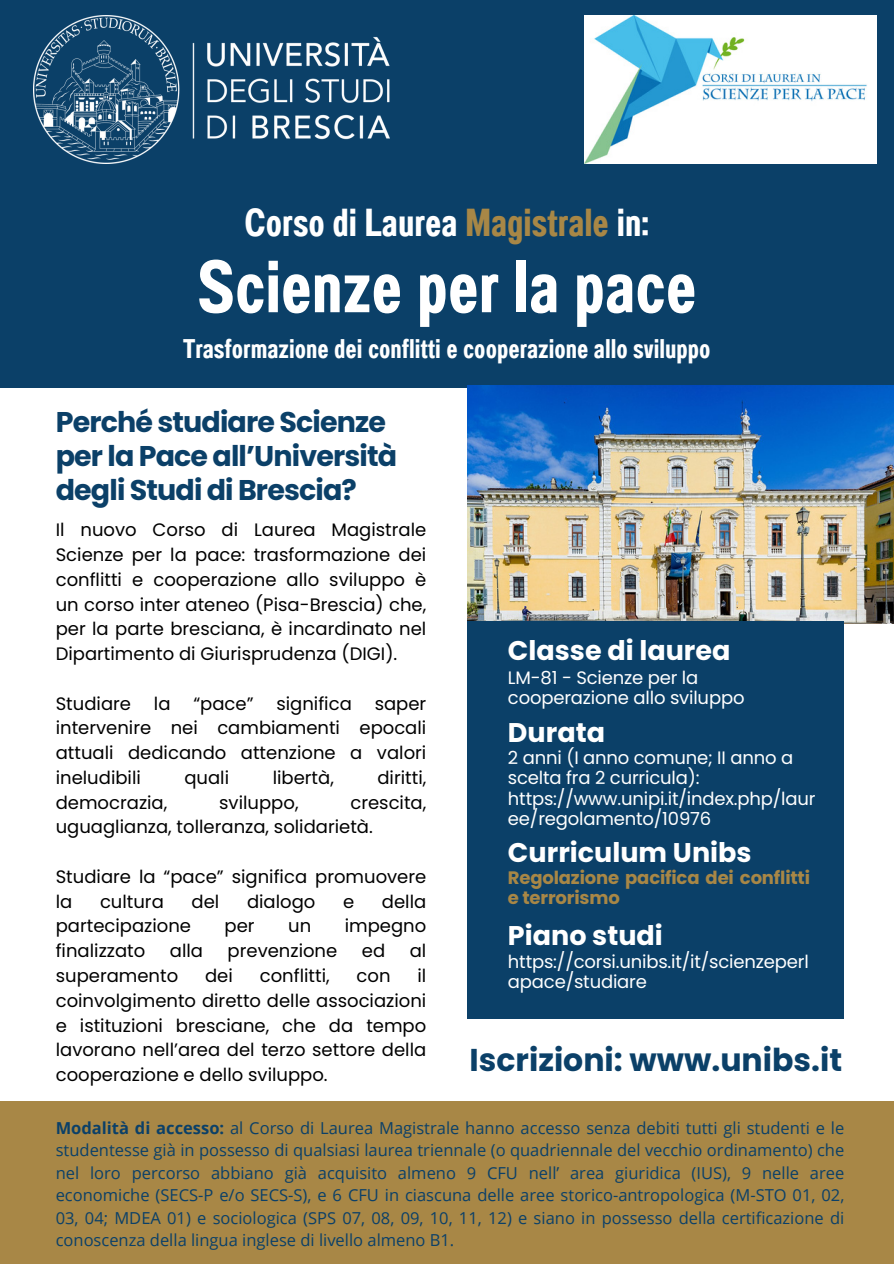
<style>
.page{position:relative;width:894px;height:1264px;background:#fff}
.page>*{position:absolute;margin:0;border:0;box-sizing:border-box;transform-origin:0 0}
.t1{font:73.5px "Anantason Bold Wd 50";color:#fff}
.t2{font:39px "Anantason Bold Wd 50";color:#fff}
.t3{font:700 31.5px "Poppins";color:#0b4068}
.t4{font:700 28.5px/33.8px "Poppins";letter-spacing:-.03em;color:#0b4068}
.t5{font:27px "Anantason Bold Wd 50";color:#fff}
.t6{font:700 27px "Poppins";color:#fff}
.t7{font:18px/24.8px "Poppins";color:#000;text-align:justify}
.t8{font:18px/20.2px "Poppins";letter-spacing:-.01em;color:#fff}
.t9{font:700 18px/20.2px "Poppins";letter-spacing:-.01em;color:#a88746}
.t10{font:16.5px/22.5px "Open Sans";color:#0b4068;text-align:justify}
.s1{color:#a88746}
.s2{font-weight:700}
</style>
<div class="page">
<div style="left:0;top:0;width:893px;height:388px;background:#0b4068"></div>
<div style="left:0;top:1100px;width:893px;height:163px;background:#a88746"></div>
<img style="left:467px;top:385px;width:426px;height:238px">
<div style="left:467px;top:621px;width:377px;height:397px;background:#0b4068"></div>
<img style="left:34px;top:16px;width:355px;height:147px">
<img style="left:584px;top:16px;width:292px;height:147px">
<p class="t2" style="left:244px;top:199px;width:406px">Corso di Laurea <span class="s1">Magistrale</span> in:</p>
<p class="t1" style="left:197px;top:244px;width:501px">Scienze per la pace</p>
<p class="t5" style="left:183px;top:333px;width:528px">Trasformazione dei conflitti e cooperazione allo sviluppo</p>
<h1 class="t4" style="left:56px;top:405px;width:343px">Perché studiare Scienze per la Pace all’Università degli Studi di Brescia?</h1>
<p class="t7" style="left:56px;top:517px;width:372px">Il nuovo Corso di Laurea Magistrale Scienze per la pace: trasformazione dei conflitti e cooperazione allo sviluppo è un corso inter ateneo (Pisa-Brescia) che, per la parte bresciana, è incardinato nel Dipartimento di Giurisprudenza (DIGI).</p>
<p class="t7" style="left:56px;top:691px;width:77px">Studiare</p>
<p class="t7" style="left:154px;top:691px;width:18px">la</p>
<p class="t7" style="left:193px;top:691px;width:62px">“pace”</p>
<p class="t7" style="left:276px;top:691px;width:77px">significa</p>
<p class="t7" style="left:56px;top:691px;width:372px;text-indent:319px">saper intervenire nei cambiamenti epocali attuali dedicando attenzione a valori ineludibili</p>
<p class="t7" style="left:184px;top:765px;width:46px">quali</p>
<p class="t7" style="left:272px;top:765px;width:63px">libertà,</p>
<p class="t7" style="left:377px;top:765px;width:50px">diritti,</p>
<p class="t7" style="left:56px;top:790px;width:113px">democrazia,</p>
<p class="t7" style="left:219px;top:790px;width:81px">sviluppo,</p>
<p class="t7" style="left:56px;top:790px;width:372px;text-indent:294px">crescita, uguaglianza, tolleranza, solidarietà.</p>
<h2 class="t7" style="left:56px;top:864px;width:372px">Studiare la “pace” significa promuovere la</h2>
<h2 class="t7" style="left:100px;top:889px;width:65px">cultura</h2>
<h2 class="t7" style="left:191px;top:889px;width:29px">del</h2>
<h2 class="t7" style="left:247px;top:889px;width:70px">dialogo</h2>
<h2 class="t7" style="left:343px;top:889px;width:13px">e</h2>
<h2 class="t7" style="left:382px;top:889px;width:46px">della</h2>
<h2 class="t7" style="left:56px;top:913px;width:137px">partecipazione</h2>
<h2 class="t7" style="left:224px;top:913px;width:32px">per</h2>
<h2 class="t7" style="left:288px;top:913px;width:25px">un</h2>
<h2 class="t7" style="left:344px;top:913px;width:83px">impegno</h2>
<h2 class="t7" style="left:56px;top:938px;width:91px">finalizzato</h2>
<h2 class="t7" style="left:170px;top:938px;width:35px">alla</h2>
<h2 class="t7" style="left:227px;top:938px;width:111px">prevenzione</h2>
<h2 class="t7" style="left:362px;top:938px;width:25px">ed</h2>
<h2 class="t7" style="left:409px;top:938px;width:18px">al</h2>
<h2 class="t7" style="left:56px;top:963px;width:124px">superamento</h2>
<h2 class="t7" style="left:205px;top:963px;width:29px">dei</h2>
<h2 class="t7" style="left:260px;top:963px;width:71px">conflitti,</h2>
<h2 class="t7" style="left:356px;top:963px;width:35px">con</h2>
<h2 class="t7" style="left:56px;top:963px;width:372px;text-indent:361px">il coinvolgimento diretto delle associazioni e istituzioni bresciane, che da tempo lavorano nell’area del terzo settore della cooperazione e dello sviluppo.</h2>
<h2 class="t6" style="left:508px;top:631px;width:224px">Classe di laurea</h2>
<p class="t8" style="left:508px;top:667px;width:238px">LM-81 - Scienze per la cooperazione allo sviluppo</p>
<h2 class="t6" style="left:508px;top:713px;width:99px">Durata</h2>
<p class="t8" style="left:508px;top:747px;width:309px">2 anni (I anno comune; II anno a scelta fra 2 curricula): https://www.unipi.it/index.php/laur ee/regolamento/10976</p>
<h2 class="t6" style="left:508px;top:834px;width:245px">Curriculum Unibs</h2>
<h3 class="t9" style="left:508px;top:867px;width:303px">Regolazione pacifica dei conflitti e terrorismo</h3>
<h2 class="t6" style="left:508px;top:916px;width:156px">Piano studi</h2>
<p class="t8" style="left:508px;top:951px;width:302px">https://corsi.unibs.it/it/scienzeperl apace/studiare</p>
<h1 class="t3" style="left:469px;top:1038px;width:374px">Iscrizioni: www.unibs.it</h1>
<p class="t10" style="left:56px;top:1116px;width:789px"><span class="s2">Modalità di accesso:</span> al Corso di Laurea Magistrale hanno accesso senza debiti tutti gli studenti e le studentesse già in possesso di qualsiasi laurea triennale (o quadriennale del vecchio ordinamento) che nel loro percorso abbiano già acquisito almeno 9 CFU nell’ area giuridica (IUS), 9 nelle aree economiche (SECS-P e/o SECS-S), e 6 CFU in ciascuna delle aree storico-antropologica (M-STO 01, 02, 03, 04; MDEA 01) e sociologica (SPS 07, 08, 09, 10, 11, 12) e siano in possesso della certificazione di conoscenza della lingua inglese di livello almeno B1.</p>
</div>
